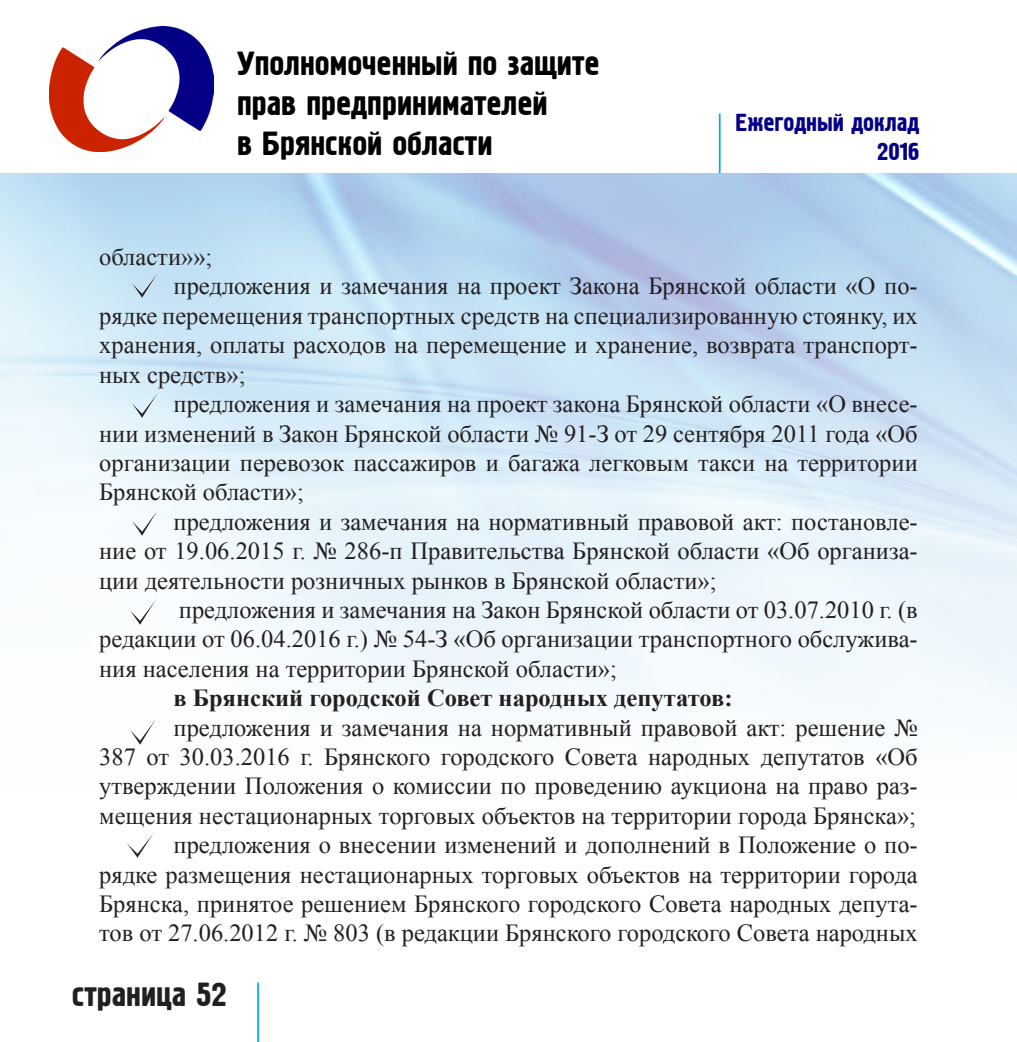
<style>
.page{position:relative;width:1017px;height:1042px;background:#fff}
.page>*{position:absolute;margin:0;border:0;box-sizing:border-box;transform-origin:0 0}
.t1{font:33.25px/39.9px "Hermes";color:#000}
.t2{font:33.25px "Hermes";color:#231f20}
.t3{font:24.5px/29.4px "Times New Roman";color:#231f20;text-align:justify}
.t4{font:700 24.5px "Times New Roman";color:#231f20}
.t5{font:24.5px/29.4px "Hermes";color:#040085;text-align:right}
</style>
<div class="page">
<hr style="left:719px;top:113px;width:2px;height:60px;background:#00aeef">
<hr style="left:257px;top:982px;width:2px;height:60px;background:#00aeef">
<img style="left:49px;top:26px;width:164px;height:125px">
<img style="left:131px;top:271px;width:28px;height:26px">
<img style="left:131px;top:392px;width:28px;height:26px">
<img style="left:131px;top:509px;width:28px;height:26px">
<img style="left:129px;top:599px;width:27px;height:26px">
<img style="left:129px;top:718px;width:27px;height:26px">
<img style="left:127px;top:832px;width:27px;height:25px">
<h1 class="t1" style="left:237px;top:44px;width:364px">Уполномоченный по защите прав предпринимателей<br>в Брянской области</h1>
<p class="t5" style="left:735px;top:108px;width:185px">Ежегодный доклад<br>2016</p>
<p class="t3" style="left:99px;top:242px;width:115px">области»»;</p>
<p class="t3" style="left:99px;top:271px;width:820px;text-indent:74px">предложения и замечания на проект Закона Брянской области «О по&shy;рядке перемещения транспортных средств на специализированную стоянку, их хранения, оплаты расходов на перемещение и хранение, возврата транспорт&shy;ных средств»;</p>
<p class="t3" style="left:99px;top:389px;width:820px;text-indent:74px">предложения и замечания на проект закона Брянской области «О внесе&shy;нии изменений в Закон Брянской области № 91-З от 29 сентября 2011 года «Об организации перевозок пассажиров и багажа легковым такси на территории Брянской области»;</p>
<p class="t3" style="left:99px;top:506px;width:820px;text-indent:74px">предложения и замечания на нормативный правовой акт: постановле&shy;ние от 19.06.2015 г. № 286-п Правительства Брянской области «Об организа&shy;ции деятельности розничных рынков в Брянской области»;</p>
<p class="t3" style="left:99px;top:595px;width:820px;text-indent:80px">предложения и замечания на Закон Брянской области от 03.07.2010 г. (в редакции от 06.04.2016 г.) № 54-З «Об организации транспортного обслужива&shy;ния населения на территории Брянской области»;</p>
<p class="t4" style="left:174px;top:681px;width:560px">в Брянский городской Совет народных депутатов:</p>
<p class="t3" style="left:99px;top:712px;width:820px;text-indent:74px">предложения и замечания на нормативный правовой акт: решение № 387 от 30.03.2016 г. Брянского городского Совета народных депутатов «Об утверждении Положения о комиссии по проведению аукциона на право раз&shy;мещения нестационарных торговых объектов на территории города Брянска»;</p>
<p class="t3" style="left:99px;top:830px;width:820px;text-indent:74px">предложения о внесении изменений и дополнений в Положение о по&shy;рядке размещения нестационарных торговых объектов на территории города Брянска, принятое решением Брянского городского Совета народных депута&shy;тов от 27.06.2012 г. № 803 (в редакции Брянского городского Совета народных</p>
<h1 class="t2" style="left:72px;top:976px;width:156px">страница 52</h1>
</div>
